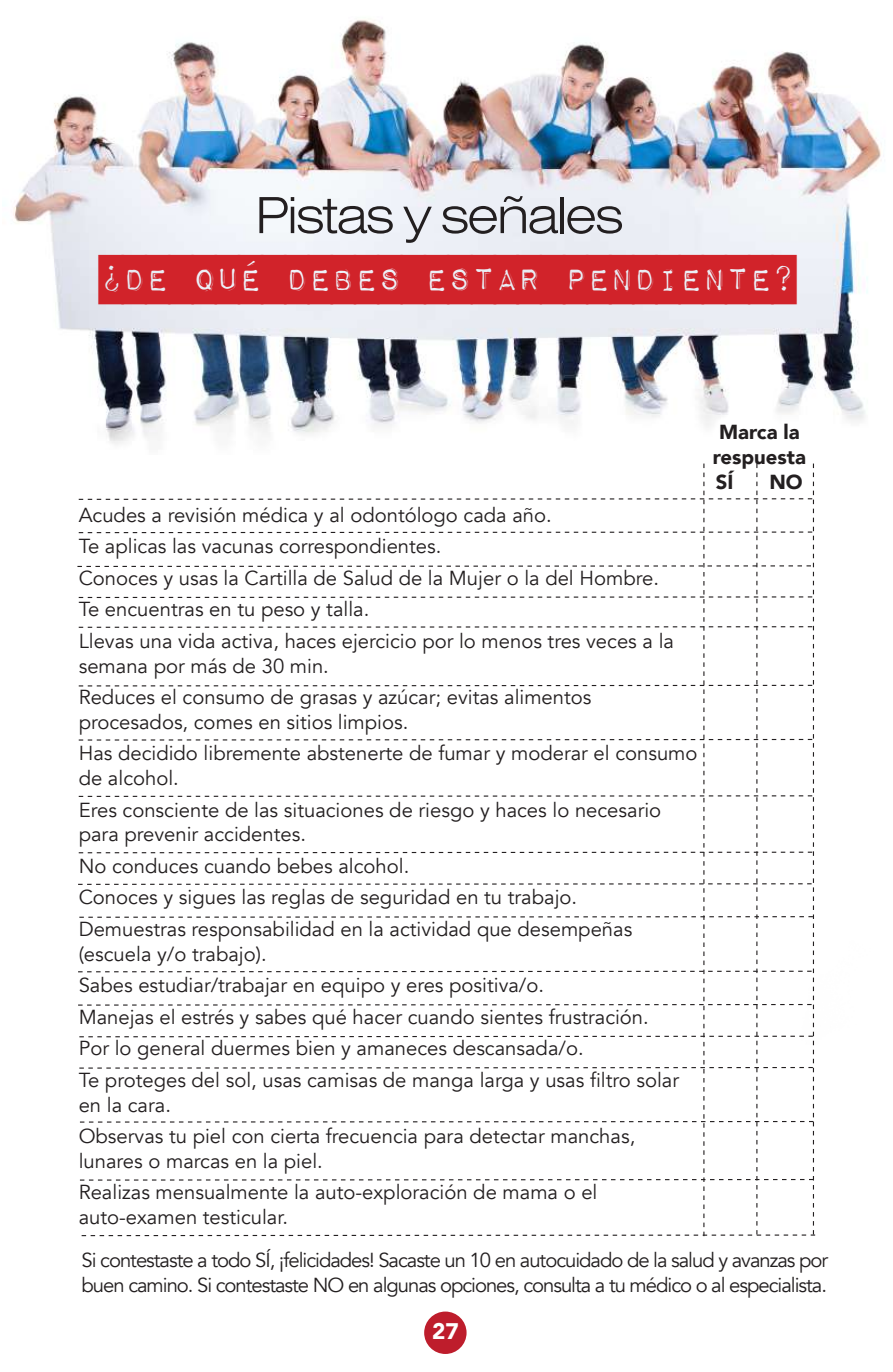
<style>
.page{position:relative;width:893px;height:1372px;background:#fff}
.page>*{position:absolute;margin:0;border:0;box-sizing:border-box;transform-origin:0 0}
.t1{font:54px "Nimbus Sans DOT Ligh Exte";letter-spacing:-.05em;color:#231f20}
.t2{font:40.5px "Impact Label";letter-spacing:-.025em;color:#d1232a}
.t3{font:900 22.5px "Avenir";color:#fff}
.t4{font:20.25px/31.5px "Avenir";color:#231f20}
.t5{font:20.25px/24.8px "Avenir";letter-spacing:-.05em;color:#231f20}
.t6{font:900 20.25px/24.8px "Avenir";color:#231f20}
</style>
<div class="page">
<img style="left:13px;top:20px;width:868px;height:424px">
<svg style="left:77px;top:463px;width:738px;height:773px"></svg>
<div style="left:424px;top:1311px;width:43px;height:42px;background:#be1d2c;border-radius:50%"></div>
<h1 class="t1" style="left:255px;top:184px;width:370px">Pistas y señales</h1>
<h2 class="t2" style="left:100px;top:255px;width:698px">¿DE QUÉ DEBES ESTAR PENDIENTE?</h2>
<p class="t4" style="left:79px;top:499px;width:597px">Acudes a revisión médica y al odontólogo cada año.<br>Te aplicas las vacunas correspondientes.<br>Conoces y usas la Cartilla de Salud de la Mujer o la del Hombre.<br>Te encuentras en tu peso y talla.<br>Llevas una vida activa, haces ejercicio por lo menos tres veces a la</p>
<p class="t4" style="left:79px;top:650px;width:514px">semana por más de 30 min.<br>Reduces el consumo de grasas y azúcar; evitas alimentos</p>
<p class="t4" style="left:79px;top:706px;width:620px">procesados, comes en sitios limpios.<br>Has decidido libremente abstenerte de fumar y moderar el consumo</p>
<p class="t4" style="left:79px;top:762px;width:584px">de alcohol.<br>Eres consciente de las situaciones de riesgo y haces lo necesario</p>
<p class="t4" style="left:79px;top:819px;width:555px">para prevenir accidentes.<br>No conduces cuando bebes alcohol.<br>Conoces y sigues las reglas de seguridad en tu trabajo.<br>Demuestras responsabilidad en la actividad que desempeñas</p>
<p class="t4" style="left:79px;top:938px;width:602px">(escuela y/o trabajo).<br>Sabes estudiar/trabajar en equipo y eres positiva/o.<br>Manejas el estrés y sabes qué hacer cuando sientes frustración.<br>Por lo general duermes bien y amaneces descansada/o.<br>Te proteges del sol, usas camisas de manga larga y usas filtro solar</p>
<p class="t4" style="left:79px;top:1089px;width:558px">en la cara.<br>Observas tu piel con cierta frecuencia para detectar manchas,</p>
<p class="t4" style="left:79px;top:1145px;width:520px">lunares o marcas en la piel.<br>Realizas mensualmente la auto-exploración de mama o el</p>
<p class="t4" style="left:79px;top:1201px;width:211px">auto-examen testicular.</p>
<p class="t6" style="left:713px;top:419px;width:95px;text-indent:6px">Marca la respuesta<br>SÍ</p>
<p class="t6" style="left:769px;top:469px;width:35px">NO</p>
<p class="t5" style="left:82px;top:1247px;width:748px">Si contestaste a todo SÍ, ¡felicidades! Sacaste un 10 en autocuidado de la salud y avanzas por buen camino. Si contestaste NO en algunas opciones, consulta a tu médico o al especialista.</p>
<p class="t3" style="left:432px;top:1312px;width:28px">27</p>
</div>
